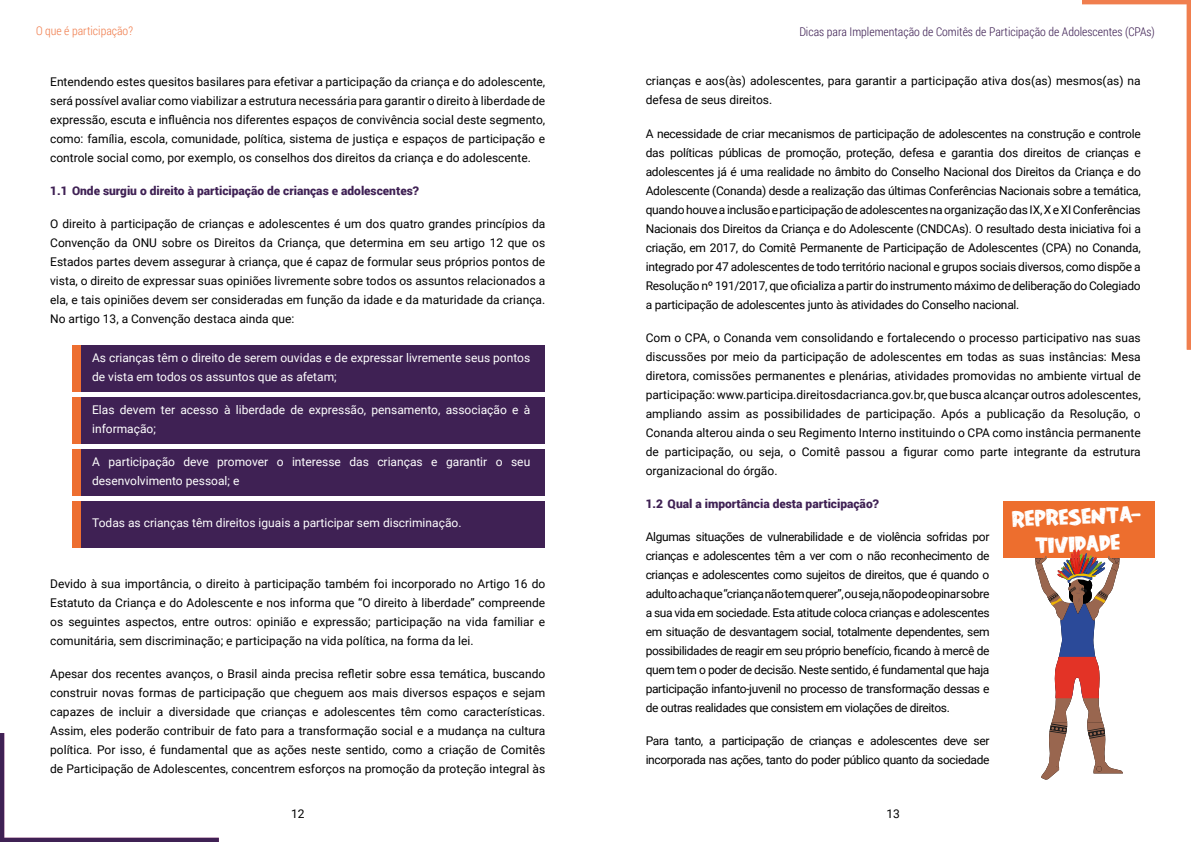
<style>
.page{position:relative;width:1191px;height:842px;background:#fff}
.page>*{position:absolute;margin:0;border:0;box-sizing:border-box;transform-origin:0 0}
.t1{font:23px/27.5px "sketchyinsnow";color:#fff;text-align:center;scale:1.37 1}
.t2{font:12px/19px "Roboto";color:#000;text-align:justify}
.t3{font:12px/19px "Roboto";color:#fff}
.t4{font:12px/19px "Roboto";letter-spacing:-.03em;color:#000}
.t5{font:900 12px "Roboto";color:#3f2154}
.t6{font:300 12px "Roboto Condensed";color:#3f2154}
.t7{font:300 12px "Roboto Condensed";color:#f07e4e}
</style>
<div class="page">
<svg style="left:1082px;top:1px;width:109px;height:349px"></svg>
<hr style="left:1082px;top:0;width:109px;height:1px;background:#f07e4e">
<svg style="left:1px;top:733px;width:218px;height:108px"></svg>
<hr style="left:0;top:841px;width:219px;height:1px;background:#3f2154">
<hr style="left:0;top:733px;width:1px;height:109px;background:#3f2154">
<div style="left:72px;top:345px;width:472px;height:46px;background:#3f2154"></div>
<div style="left:72px;top:345px;width:8px;height:46px;background:#ed6e30"></div>
<div style="left:72px;top:397px;width:472px;height:46px;background:#3f2154"></div>
<div style="left:72px;top:397px;width:8px;height:46px;background:#ed6e30"></div>
<div style="left:72px;top:449px;width:472px;height:46px;background:#3f2154"></div>
<div style="left:72px;top:449px;width:8px;height:46px;background:#ed6e30"></div>
<div style="left:72px;top:501px;width:472px;height:46px;background:#3f2154"></div>
<div style="left:72px;top:501px;width:8px;height:46px;background:#ed6e30"></div>
<div style="left:1003px;top:501px;width:152px;height:57px;background:#ed6e2e"></div>
<svg style="left:1035px;top:549px;width:88px;height:231px"></svg>
<p class="t7" style="left:36px;top:23px;width:98px">O que é participação?</p>
<p class="t6" style="left:799px;top:23px;width:357px">Dicas para Implementação de Comitês de Participação de Adolescentes (CPAs)</p>
<p class="t2" style="left:645px;top:71px;width:496px">crianças e aos(às) adolescentes, para garantir a participação ativa dos(as) mesmos(as) na defesa de seus direitos.</p>
<p class="t2" style="left:645px;top:123px;width:497px">A necessidade de criar mecanismos de participação de adolescentes na construção e controle das políticas públicas de promoção, proteção, defesa e garantia dos direitos de crianças e adolescentes já é uma realidade no âmbito do Conselho Nacional dos Direitos da Criança e do Adolescente (Conanda) desde a realização das últimas Conferências Nacionais sobre a temática, quando houve a inclusão e participação de adolescentes na organização das IX, X e XI Conferências Nacionais dos Direitos da Criança e do Adolescente (CNDCAs). O resultado desta iniciativa foi a criação, em 2017, do Comitê Permanente de Participação de Adolescentes (CPA) no Conanda, integrado por 47 adolescentes de todo território nacional e grupos sociais diversos, como dispõe a Resolução nº 191/2017, que oficializa a partir do instrumento máximo de deliberação do Colegiado a participação de adolescentes junto às atividades do Conselho nacional.</p>
<p class="t2" style="left:645px;top:328px;width:496px">Com o CPA, o Conanda vem consolidando e fortalecendo o processo participativo nas suas discussões por meio da participação de adolescentes em todas as suas instâncias: Mesa diretora, comissões permanentes e plenárias, atividades promovidas no ambiente virtual de participação: www.participa.direitosdacrianca.gov.br, que busca alcançar outros adolescentes, ampliando assim as possibilidades de participação. Após a publicação da Resolução, o Conanda alterou ainda o seu Regimento Interno instituindo o CPA como instância permanente de participação, ou seja, o Comitê passou a figurar como parte integrante da estrutura organizacional do órgão.</p>
<p class="t5" style="left:645px;top:495px;width:235px">1.2 Qual a importância desta participação?</p>
<p class="t2" style="left:645px;top:527px;width:345px">Algumas situações de vulnerabilidade e de violência sofridas por crianças e adolescentes têm a ver com o não reconhecimento de crianças e adolescentes como sujeitos de direitos, que é quando o adulto acha que “criança não tem querer”, ou seja, não pode opinar sobre a sua vida em sociedade. Esta atitude coloca crianças e adolescentes em situação de desvantagem social, totalmente dependentes, sem possibilidades de reagir em seu próprio benefício, ficando à mercê de quem tem o poder de decisão. Neste sentido, é fundamental que haja participação infanto-juvenil no processo de transformação dessas e de outras realidades que consistem em violações de direitos.</p>
<p class="t4" style="left:645px;top:731px;width:345px">Para tanto, a participação de crianças e adolescentes deve ser incorporada nas ações, tanto do poder público quanto da sociedade</p>
<p class="t2" style="left:50px;top:71px;width:496px">Entendendo estes quesitos basilares para efetivar a participação da criança e do adolescente, será possível avaliar como viabilizar a estrutura necessária para garantir o direito à liberdade de expressão, escuta e influência nos diferentes espaços de convivência social deste segmento, como: família, escola, comunidade, política, sistema de justiça e espaços de participação e controle social como, por exemplo, os conselhos dos direitos da criança e do adolescente.</p>
<p class="t5" style="left:50px;top:182px;width:370px">1.1 Onde surgiu o direito à participação de crianças e adolescentes?</p>
<p class="t2" style="left:50px;top:214px;width:496px">O direito à participação de crianças e adolescentes é um dos quatro grandes princípios da Convenção da ONU sobre os Direitos da Criança, que determina em seu artigo 12 que os Estados partes devem assegurar à criança, que é capaz de formular seus próprios pontos de vista, o direito de expressar suas opiniões livremente sobre todos os assuntos relacionados a ela, e tais opiniões devem ser consideradas em função da idade e da maturidade da criança.<br>No artigo 13, a Convenção destaca ainda que:</p>
<p class="t3" style="left:92px;top:348px;width:439px">As crianças têm o direito de serem ouvidas e de expressar livremente seus pontos de vista em todos os assuntos que as afetam;</p>
<p class="t3" style="left:92px;top:400px;width:439px">Elas devem ter acesso à liberdade de expressão, pensamento, associação e à informação;</p>
<p class="t3" style="left:92px;top:452px;width:439px">A participação deve promover o interesse das crianças e garantir o seu desenvolvimento pessoal; e</p>
<p class="t3" style="left:92px;top:513px;width:371px">Todas as crianças têm direitos iguais a participar sem discriminação.</p>
<h1 class="t1" style="left:1011px;top:505px;width:97px;rotate:-2deg">REPRESENTA-<br>TIVIDADE</h1>
<p class="t2" style="left:50px;top:574px;width:496px">Devido à sua importância, o direito à participação também foi incorporado no Artigo 16 do Estatuto da Criança e do Adolescente e nos informa que “O direito à liberdade” compreende os seguintes aspectos, entre outros: opinião e expressão; participação na vida familiar e comunitária, sem discriminação; e participação na vida política, na forma da lei.</p>
<p class="t2" style="left:50px;top:664px;width:496px">Apesar dos recentes avanços, o Brasil ainda precisa refletir sobre essa temática, buscando construir novas formas de participação que cheguem aos mais diversos espaços e sejam capazes de incluir a diversidade que crianças e adolescentes têm como características.<br>Assim, eles poderão contribuir de fato para a transformação social e a mudança na cultura política. Por isso, é fundamental que as ações neste sentido, como a criação de Comitês de Participação de Adolescentes, concentrem esforços na promoção da proteção integral às</p>
<p class="t2" style="left:291px;top:804px;width:15px">12</p>
<p class="t2" style="left:886px;top:804px;width:15px">13</p>
</div>
